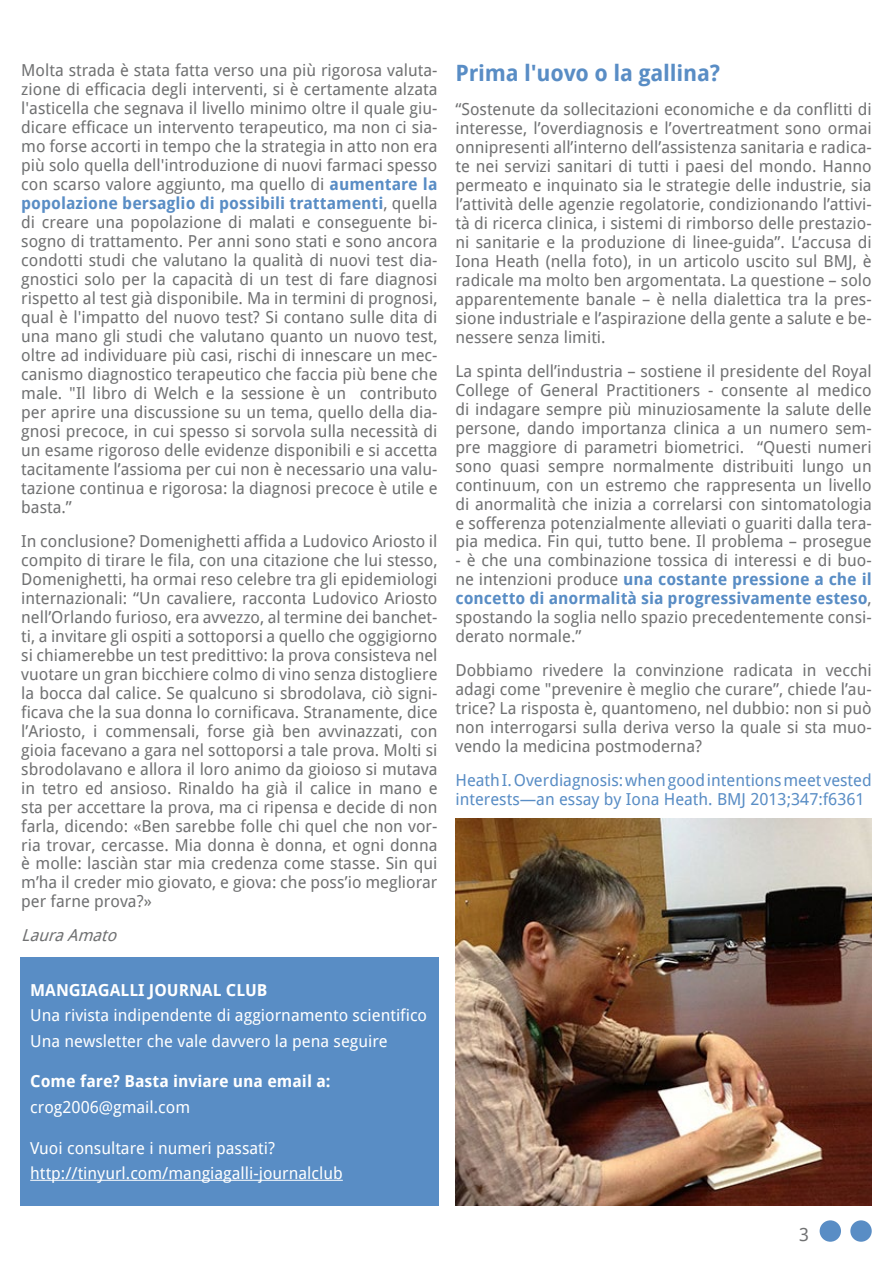
<style>
.page{position:relative;width:893px;height:1263px;background:#fff}
.page>*{position:absolute;margin:0;border:0;box-sizing:border-box;transform-origin:0 0}
.t1{font:700 22.5px "Droid Sans";letter-spacing:-.01em;color:#598dc5}
.t2{font:18px "Droid Sans";color:#707172}
.t3{font:16.5px/18.9px "Droid Sans";color:#707172;text-align:justify}
.t4{font:16.5px/25.5px "Droid Sans";color:#fff}
.t5{font:16.5px/19px "Droid Sans";color:#598dc5}
.t6{font:700 16.5px "Droid Sans";color:#fff}
.t7{font:italic 16.5px "Droid Sans";color:#707172}
.s1{font-weight:700;color:#598dc5}
</style>
<div class="page">
<div style="left:820px;top:1220px;width:21px;height:22px;background:#598dc5;border-radius:50%"></div>
<div style="left:850px;top:1220px;width:22px;height:22px;background:#598dc5;border-radius:50%"></div>
<img style="left:455px;top:818px;width:417px;height:387px">
<div style="left:20px;top:957px;width:419px;height:248px;background:#598dc5"></div>
<hr style="left:30px;top:1180px;width:313px;height:1px;background:#fff">
<p class="t3" style="left:21px;top:61px;width:418px">Molta strada è stata fatta verso una più rigorosa valuta&shy;zione di efficacia degli interventi, si è certamente alzata l'asticella che segnava il livello minimo oltre il quale giu&shy;dicare efficace un intervento terapeutico, ma non ci sia&shy;mo forse accorti in tempo che la strategia in atto non era più solo quella dell'introduzione di nuovi farmaci spesso con scarso valore aggiunto, ma quello di <span class="s1">aumentare la popolazione bersaglio di possibili trattamenti</span>, quella di creare una popolazione di malati e conseguente bi&shy;sogno di trattamento. Per anni sono stati e sono ancora condotti studi che valutano la qualità di nuovi test dia&shy;gnostici solo per la capacità di un test di fare diagnosi rispetto al test già disponibile. Ma in termini di prognosi, qual è l'impatto del nuovo test? Si contano sulle dita di una mano gli studi che valutano quanto un nuovo test, oltre ad individuare più casi, rischi di innescare un mec&shy;canismo diagnostico terapeutico che faccia più bene che male. "Il libro di Welch e la sessione è un contributo per aprire una discussione su un tema, quello della dia&shy;gnosi precoce, in cui spesso si sorvola sulla necessità di un esame rigoroso delle evidenze disponibili e si accetta tacitamente l’assioma per cui non è necessario una valu&shy;tazione continua e rigorosa: la diagnosi precoce è utile e basta.”</p>
<p class="t3" style="left:21px;top:532px;width:418px">In conclusione? Domenighetti affida a Ludovico Ariosto il compito di tirare le fila, con una citazione che lui stesso, Domenighetti, ha ormai reso celebre tra gli epidemiologi internazionali: “Un cavaliere, racconta Ludovico Ariosto nell’Orlando furioso, era avvezzo, al termine dei banchet&shy;ti, a invitare gli ospiti a sottoporsi a quello che oggigiorno si chiamerebbe un test predittivo: la prova consisteva nel vuotare un gran bicchiere colmo di vino senza distogliere la bocca dal calice. Se qualcuno si sbrodolava, ciò signi&shy;ficava che la sua donna lo cornificava. Stranamente, dice l’Ariosto, i commensali, forse già ben avvinazzati, con gioia facevano a gara nel sottoporsi a tale prova. Molti si sbrodolavano e allora il loro animo da gioioso si mutava in tetro ed ansioso. Rinaldo ha già il calice in mano e sta per accettare la prova, ma ci ripensa e decide di non farla, dicendo: «Ben sarebbe folle chi quel che non vor&shy;ria trovar, cercasse. Mia donna è donna, et ogni donna è molle: lasciàn star mia credenza come stasse. Sin qui m’ha il creder mio giovato, e giova: che poss’io megliorar per farne prova?»</p>
<p class="t7" style="left:21px;top:926px;width:102px">LauraAmato</p>
<p class="t6" style="left:30px;top:980px;width:239px">MANGIAGALLI JOURNAL CLUB</p>
<p class="t4" style="left:30px;top:1003px;width:398px">Una rivista indipendente di aggiornamento scientifico<br>Una newsletter che vale davvero la pena seguire</p>
<p class="t6" style="left:30px;top:1072px;width:302px">Come fare? Basta inviare una email a:</p>
<p class="t4" style="left:30px;top:1094px;width:161px">crog2006@gmail.com</p>
<p class="t4" style="left:30px;top:1135px;width:314px">Vuoi consultare i numeri passati? http://tinyurl.com/mangiagalli-journalclub</p>
<h1 class="t1" style="left:455px;top:60px;width:266px">Prima l'uovo o la gallina?</h1>
<p class="t3" style="left:455px;top:100px;width:418px">“Sostenute da sollecitazioni economiche e da conflitti di interesse, l’overdiagnosis e l’overtreatment sono ormai onnipresenti all’interno dell’assistenza sanitaria e radica&shy;te nei servizi sanitari di tutti i paesi del mondo. Hanno permeato e inquinato sia le strategie delle industrie, sia l’attività delle agenzie regolatorie, condizionando l’attivi&shy;tà di ricerca clinica, i sistemi di rimborso delle prestazio&shy;ni sanitarie e la produzione di linee-guida”. L’accusa di Iona Heath (nella foto), in un articolo uscito sul BMJ, è radicale ma molto ben argomentata. La questione – solo apparentemente banale – è nella dialettica tra la pres&shy;sione industriale e l’aspirazione della gente a salute e be&shy;nessere senza limiti.</p>
<p class="t3" style="left:455px;top:361px;width:418px">La spinta dell’industria – sostiene il presidente del Royal College of General Practitioners - consente al medico di indagare sempre più minuziosamente la salute delle persone, dando importanza clinica a un numero sem&shy;pre maggiore di parametri biometrici. “Questi numeri sono quasi sempre normalmente distribuiti lungo un continuum, con un estremo che rappresenta un livello di anormalità che inizia a correlarsi con sintomatologia e sofferenza potenzialmente alleviati o guariti dalla tera&shy;pia medica. Fin qui, tutto bene. Il problema – prosegue</p>
<p class="t3" style="left:455px;top:551px;width:418px">- è che una combinazione tossica di interessi e di buo&shy;ne intenzioni produce <span class="s1">una costante pressione a che il concetto di anormalità sia progressivamente esteso</span>, spostando la soglia nello spazio precedentemente consi&shy;derato normale.”</p>
<p class="t3" style="left:455px;top:661px;width:418px">Dobbiamo rivedere la convinzione radicata in vecchi adagi come "prevenire è meglio che curare”, chiede l’au&shy;trice? La risposta è, quantomeno, nel dubbio: non si può non interrogarsi sulla deriva verso la quale si sta muo&shy;vendo la medicina postmoderna?</p>
<p class="t5" style="left:455px;top:771px;width:418px">Heath I. Overdiagnosis: when good intentions meet vested interests—an essay by Iona Heath. BMJ 2013;347:f6361</p>
<p class="t2" style="left:799px;top:1224px;width:11px">3</p>
</div>
